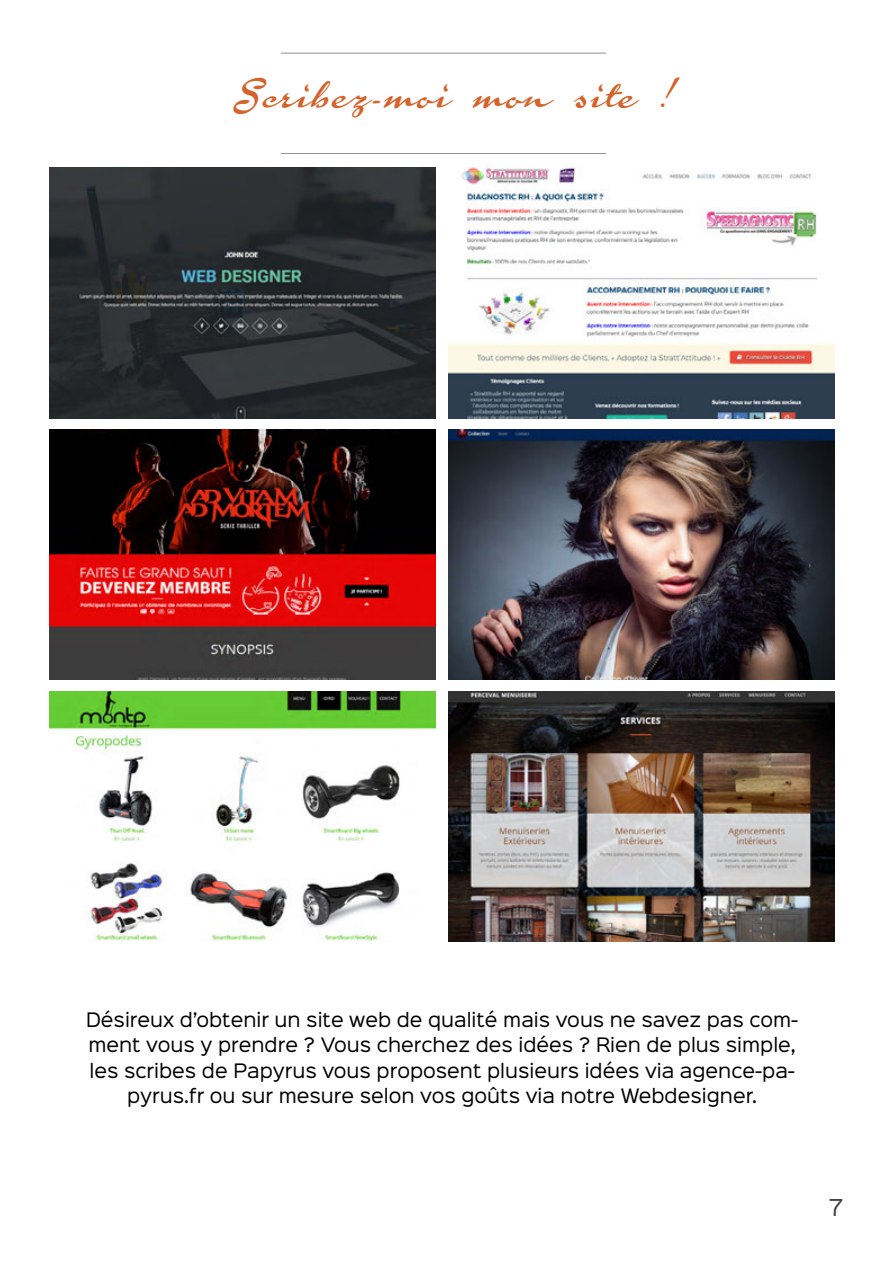
<style>
.page{position:relative;width:893px;height:1263px;background:#fff}
.page>*{position:absolute;margin:0;border:0;box-sizing:border-box;transform-origin:0 0}
.t1{font:45px "Calendary Hands PERSONALUSEDEMO";color:#d5622a}
.t2{font:21px "Sinkin Sans 400";color:#414042}
.t3{font:18px/25.5px "Sinkin Sans 400";color:#000;text-align:center}
</style>
<div class="page">
<img style="left:448px;top:164px;width:386px;height:254px">
<img style="left:448px;top:429px;width:386px;height:250px">
<img style="left:448px;top:691px;width:386px;height:250px">
<img style="left:49px;top:168px;width:386px;height:250px">
<img style="left:49px;top:429px;width:386px;height:250px">
<img style="left:49px;top:691px;width:386px;height:250px">
<hr style="left:281px;top:153px;width:325px;height:1px;background:#000">
<hr style="left:281px;top:53px;width:325px;height:1px;background:#000">
<h1 class="t1" style="left:234px;top:65px;width:444px">Scribez-moi mon site !</h1>
<p class="t3" style="left:86px;top:1005px;width:714px">Désireux d’obtenir un site web de qualité mais vous ne savez pas com&shy;ment vous y prendre ? Vous cherchez des idées ? Rien de plus simple, les scribes de Papyrus vous proposent plusieurs idées via agence-pa&shy;pyrus.fr ou sur mesure selon vos goûts via notre Webdesigner.</p>
<p class="t2" style="left:829px;top:1190px;width:15px">7</p>
</div>
